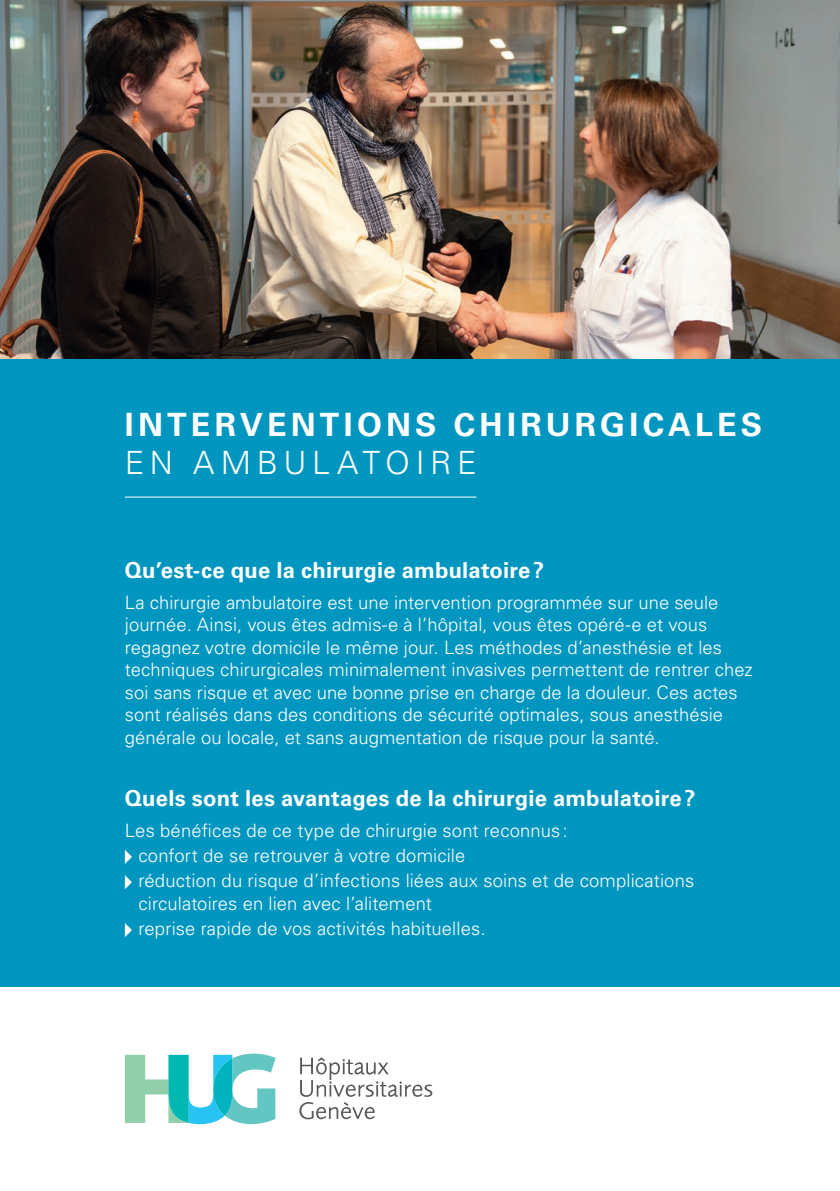
<style>
.page{position:relative;width:840px;height:1191px;background:#fff}
.page>*{position:absolute;margin:0;border:0;box-sizing:border-box;transform-origin:0 0}
.t1{font:700 32px "Univers LT Std";letter-spacing:.13em;color:#fff}
.t2{font:300 32px "Univers LT Std";letter-spacing:.175em;color:#fff}
.t3{font:700 22px "Univers LT Std";letter-spacing:.01em;color:#fff}
.t4{font:300 18.4px/22.6px "Univers LT Std";letter-spacing:.005em;color:#fff}
</style>
<div class="page">
<div style="left:0;top:0;width:839px;height:986px;background:#0096bf"></div>
<hr style="left:125px;top:496px;width:351px;height:1px;background:#fff">
<svg style="left:125px;top:850px;width:7px;height:14px"></svg>
<svg style="left:125px;top:875px;width:7px;height:14px"></svg>
<svg style="left:125px;top:923px;width:7px;height:14px"></svg>
<svg style="left:125px;top:1053px;width:150px;height:71px"></svg>
<svg style="left:299px;top:1057px;width:133px;height:62px"></svg>
<img style="left:0;top:0;width:839px;height:359px">
<h1 class="t1" style="left:125px;top:406px;width:638px">INTERVENTIONS CHIRURGICALES</h1>
<h1 class="t2" style="left:125px;top:443px;width:353px">EN AMBULATOIRE</h1>
<p class="t3" style="left:125px;top:557px;width:420px">Qu’est-ce que la chirurgie ambulatoire?</p>
<p class="t4" style="left:125px;top:590px;width:629px">La chirurgie ambulatoire est une intervention programmée sur une seule journée. Ainsi, vous êtes admis-e à l’hôpital, vous êtes opéré-e et vous regagnez votre domicile le même jour. Les méthodes d’anesthésie et les techniques chirurgicales minimalement invasives permettent de rentrer chez soi sans risque et avec une bonne prise en charge de la douleur. Ces actes sont réalisés dans des conditions de sécurité optimales, sous anesthésie générale ou locale, et sans augmentation de risque pour la santé.</p>
<p class="t3" style="left:125px;top:785px;width:572px">Quels sont les avantages de la chirurgie ambulatoire?</p>
<p class="t4" style="left:138px;top:817px;width:557px;line-height:25.4px;text-indent:-14px">Les bénéfices de ce type de chirurgie sont reconnus :<br>confort de se retrouver à votre domicile<br>réduction du risque d’infections liées aux soins et de complications</p>
<p class="t4" style="left:138px;top:890px;width:348px;line-height:25.4px">circulatoires en lien avec l’alitement reprise rapide de vos activités habituelles.</p>
</div>
